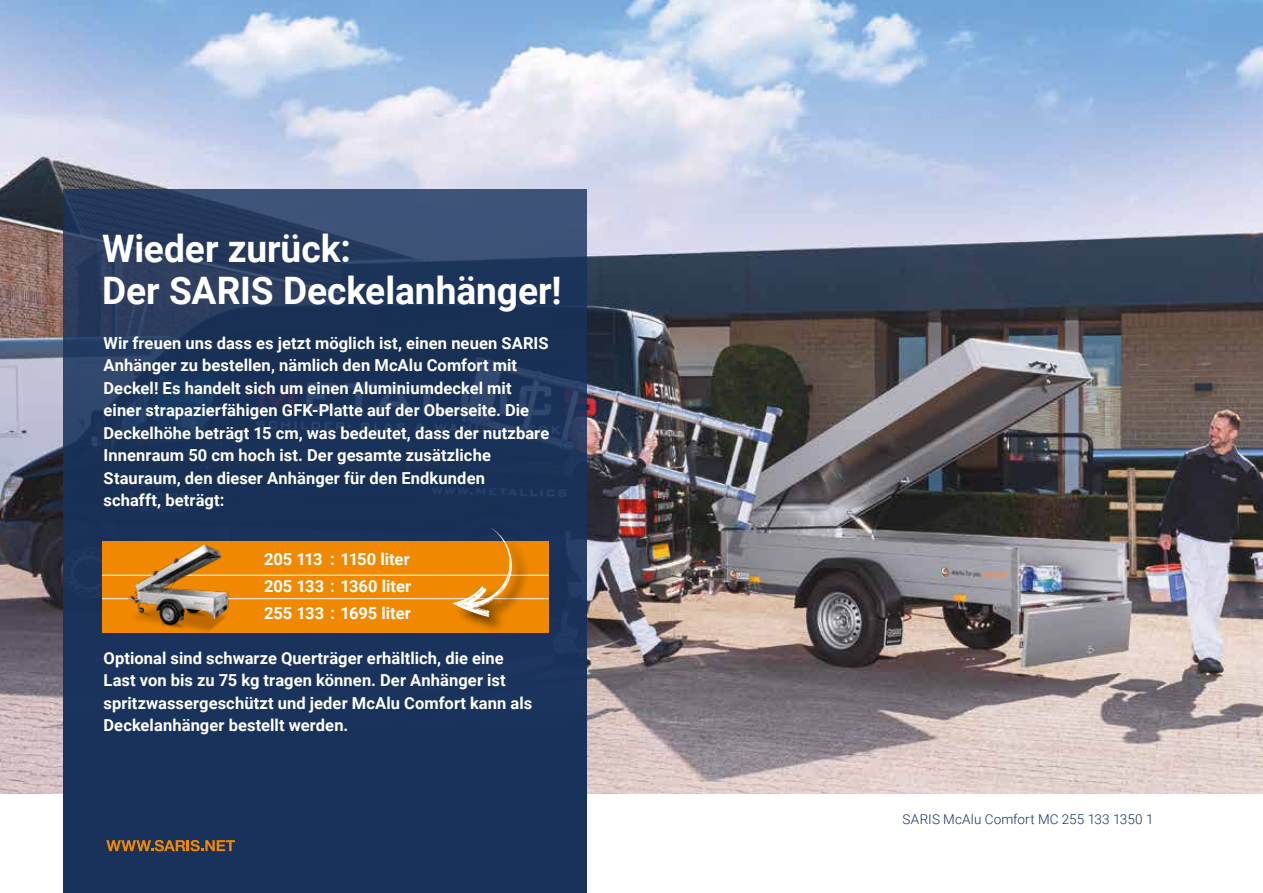
<style>
.page{position:relative;width:1263px;height:893px;background:#fff}
.page>*{position:absolute;margin:0;border:0;box-sizing:border-box;transform-origin:0 0}
.t1{font:700 37.95px/42.5px "Roboto";color:#fff}
.t2{font:700 16.5px/22.5px "Roboto";letter-spacing:.005em;color:#fff}
.t3{font:300 13.5px "Roboto";letter-spacing:.01em;color:#18325c}
</style>
<div class="page">
<img style="left:0;top:0;width:1263px;height:793px">
<svg style="left:64px;top:189px;width:523px;height:581px;fill:#1a335c"></svg>
<div style="left:64px;top:770px;width:523px;height:123px;background:#18325c"></div>
<div style="left:102px;top:541px;width:447px;height:91px;background:#f18900"></div>
<hr style="left:102px;top:575px;width:447px;height:1px;background:#fff">
<hr style="left:102px;top:598px;width:447px;height:1px;background:#fff">
<img style="left:123px;top:535px;width:113px;height:96px">
<div style="left:453px;top:528px;width:76px;height:106px;background:#000;opacity:.6"></div>
<svg style="left:452px;top:527px;width:61px;height:90px"></svg>
<svg style="left:106px;top:840px;width:129px;height:11px"></svg>
<h1 class="t1" style="left:102px;top:226px;width:461px">Wieder zurück:<br>Der SARIS Deckelanhänger!</h1>
<p class="t2" style="left:104px;top:331px;width:447px">Wir freuen uns dass es jetzt möglich ist, einen neuen SARIS Anhänger zu bestellen, nämlich den McAlu Comfort mit Deckel! Es handelt sich um einen Aluminiumdeckel mit einer strapazierfähigen GFK-Platte auf der Oberseite. Die Deckelhöhe beträgt 15 cm, was bedeutet, dass der nutzbare Innenraum 50 cm hoch ist. Der gesamte zusätzliche Stauraum, den dieser Anhänger für den Endkunden<br>schafft, beträgt:</p>
<p class="t2" style="left:264px;top:545px;width:149px;line-height:27px;text-align:justify">205 113 : 1150 liter 205 133 : 1360 liter 255 133 : 1695 liter</p>
<p class="t2" style="left:104px;top:646px;width:430px">Optional sind schwarze Querträger erhältlich, die eine Last von bis zu 75 kg tragen können. Der Anhänger ist spritzwassergeschützt und jeder McAlu Comfort kann als Deckelanhänger bestellt werden.</p>
<p class="t3" style="left:902px;top:809px;width:252px">SARIS McAlu Comfort MC 255 133 1350 1</p>
</div>
